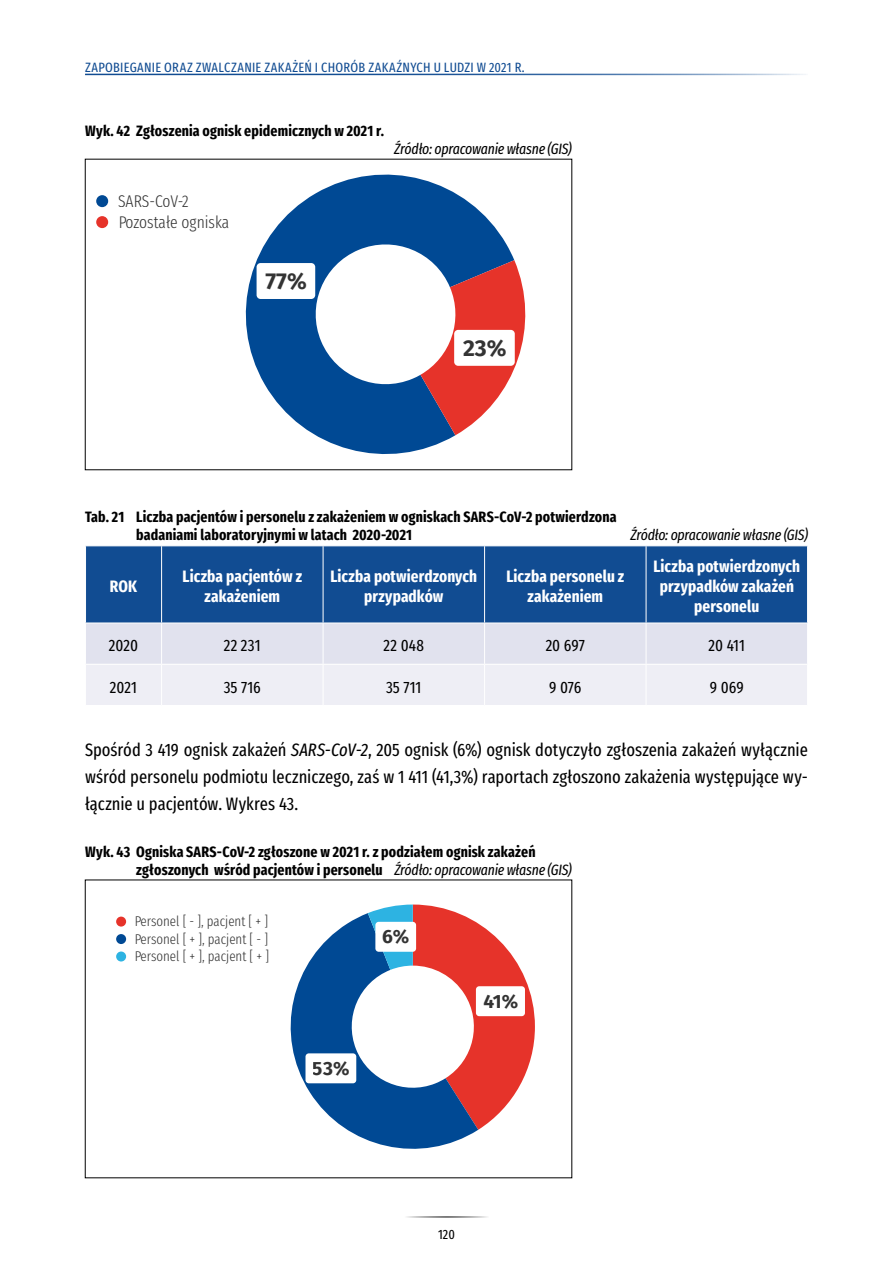
<style>
.page{position:relative;width:893px;height:1263px;background:#fff}
.page>*{position:absolute;margin:0;border:0;box-sizing:border-box;transform-origin:0 0}
.t1{font:700 29.85px "Fira Sans Compressed";color:#000}
.t2{font:700 22.95px "Fira Sans";color:#333}
.t3{font:700 19.05px "Fira Sans";color:#333}
.t4{font:18px/27px "Fira Sans Compressed";color:#000;text-align:justify}
.t5{font:300 16.95px/21px "Fira Sans Compressed";color:#333}
.t6{font:700 16.5px/19.8px "Fira Sans Compressed";letter-spacing:.005em;color:#fff;text-align:center}
.t7{font:16.5px "Fira Sans Compressed";color:#000}
.t8{font:700 15px/18px "Fira Sans Compressed";letter-spacing:.01em;color:#000}
.t9{font:italic 15px "Fira Sans Compressed";letter-spacing:-.02em;color:#000}
.t10{font:300 14.1px/17.4px "Fira Sans Compressed";color:#333;text-align:justify}
.t11{font:13.5px "Fira Sans Compressed";letter-spacing:.02em;color:#114c92}
.t12{font:13.5px "Fira Sans Compressed";color:#000}
.s1{font-style:italic}
.s2{font-weight:400;font-style:italic}
</style>
<div class="page">
<hr style="left:85px;top:74px;width:723px;height:1px;background:#114c92">
<hr style="left:404px;top:1216px;width:85px;height:1px;background:#000">
<svg style="left:226px;top:159px;width:288px;height:311px"></svg>
<svg style="left:420px;top:260px;width:106px;height:175px"></svg>
<div style="left:257px;top:263px;width:58px;height:36px;background:#fff;border-radius:4px"></div>
<div style="left:454px;top:330px;width:61px;height:36px;background:#fff;border-radius:4px"></div>
<div style="left:96px;top:195px;width:12px;height:12px;background:#004994;border-radius:50%"></div>
<div style="left:96px;top:216px;width:12px;height:12px;background:#e6332a;border-radius:50%"></div>
<svg style="left:290px;top:913px;width:188px;height:236px;fill:#004994"></svg>
<svg style="left:368px;top:904px;width:167px;height:226px"></svg>
<div style="left:476px;top:986px;width:49px;height:30px;background:#fff;border-radius:3px"></div>
<div style="left:305px;top:1053px;width:51px;height:30px;background:#fff;border-radius:3px"></div>
<div style="left:375px;top:922px;width:41px;height:30px;background:#fff;border-radius:3px"></div>
<div style="left:116px;top:916px;width:10px;height:10px;background:#e6332a;border-radius:50%"></div>
<div style="left:116px;top:934px;width:10px;height:10px;background:#004994;border-radius:50%"></div>
<div style="left:116px;top:951px;width:10px;height:10px;background:#2db3e2;border-radius:50%"></div>
<div style="left:86px;top:546px;width:721px;height:77px;background:#114c92"></div>
<svg style="left:86px;top:624px;width:721px;height:81px;background:#e7e8f1"></svg>
<hr style="left:161px;top:546px;width:1px;height:77px;background:#fff">
<hr style="left:323px;top:546px;width:1px;height:77px;background:#fff">
<hr style="left:484px;top:546px;width:1px;height:77px;background:#fff">
<hr style="left:646px;top:546px;width:1px;height:77px;background:#fff">
<hr style="left:161px;top:623px;width:1px;height:41px;background:#fff">
<hr style="left:323px;top:623px;width:1px;height:41px;background:#fff">
<hr style="left:484px;top:623px;width:1px;height:41px;background:#fff">
<hr style="left:646px;top:623px;width:1px;height:41px;background:#fff">
<hr style="left:85px;top:664px;width:77px;height:1px;background:#fff">
<hr style="left:162px;top:664px;width:161px;height:1px;background:#fff">
<hr style="left:161px;top:665px;width:1px;height:40px;background:#fff">
<hr style="left:323px;top:664px;width:162px;height:1px;background:#fff">
<hr style="left:323px;top:665px;width:1px;height:40px;background:#fff">
<hr style="left:485px;top:664px;width:161px;height:1px;background:#fff">
<hr style="left:484px;top:665px;width:1px;height:40px;background:#fff">
<hr style="left:646px;top:664px;width:162px;height:1px;background:#fff">
<hr style="left:646px;top:665px;width:1px;height:40px;background:#fff">
<p class="t11" style="left:85px;top:57px;width:441px">ZAPOBIEGANIE ORAZ ZWALCZANIE ZAKAŻEŃ I CHORÓB ZAKAŹNYCH U LUDZI W 2021 R.</p>
<p class="t8" style="left:85px;top:121px;width:300px">Wyk. 42 Zgłoszenia ognisk epidemicznych w 2021 r.</p>
<p class="t9" style="left:394px;top:137px;width:179px">Źródło: opracowanie własne (GIS)</p>
<p class="t5" style="left:118px;top:190px;width:113px">SARS-CoV-2<br>Pozostałe ogniska</p>
<h2 class="t2" style="left:266px;top:262px;width:43px">77%</h2>
<h2 class="t2" style="left:463px;top:328px;width:45px">23%</h2>
<p class="t8" style="left:136px;top:507px;width:482px;text-indent:-51px">Tab. 21 Liczba pacjentów i personelu z zakażeniem w ogniskach SARS-CoV-2 potwierdzona badaniami laboratoryjnymi w latach 2020-2021</p>
<p class="t9" style="left:630px;top:524px;width:179px">Źródło: opracowanie własne (GIS)</p>
<p class="t6" style="left:110px;top:575px;width:29px">ROK</p>
<p class="t6" style="left:183px;top:565px;width:121px">Liczba pacjentów z zakażeniem</p>
<p class="t6" style="left:330px;top:565px;width:148px">Liczba potwierdzonych przypadków</p>
<p class="t6" style="left:506px;top:565px;width:119px">Liczba personelu z zakażeniem</p>
<p class="t6" style="left:653px;top:556px;width:148px">Liczba potwierdzonych przypadków zakażeń personelu</p>
<p class="t7" style="left:109px;top:633px;width:31px">2020</p>
<p class="t7" style="left:224px;top:633px;width:39px">22 231</p>
<p class="t7" style="left:384px;top:633px;width:42px">22 048</p>
<p class="t7" style="left:546px;top:633px;width:41px">20 697</p>
<p class="t7" style="left:709px;top:633px;width:38px">20 411</p>
<p class="t7" style="left:110px;top:674px;width:29px">2021</p>
<p class="t7" style="left:224px;top:674px;width:39px">35 716</p>
<p class="t7" style="left:386px;top:674px;width:37px">35 711</p>
<p class="t7" style="left:549px;top:674px;width:34px">9 076</p>
<p class="t7" style="left:710px;top:674px;width:35px">9 069</p>
<p class="t4" style="left:85px;top:736px;width:724px">Spośród 3 419 ognisk zakażeń <span class="s1">SARS-CoV-2</span>, 205 ognisk (6%) ognisk dotyczyło zgłoszenia zakażeń wyłącznie wśród personelu podmiotu leczniczego, zaś w 1 411 (41,3%) raportach zgłoszono zakażenia występujące wy&shy;łącznie u pacjentów. Wykres 43.</p>
<h1 class="t1" style="left:48px;top:746px;width:638px">36. Ogniska SARS-CoV-2 zgłoszone w 2021 r. z podziałem</h1>
<p class="t8" style="left:136px;top:841px;width:437px;text-indent:-51px">Wyk. 43 Ogniska SARS-CoV-2 zgłoszone w 2021 r. z podziałem ognisk zakażeń zgłoszonych wśród pacjentów i personelu <span class="s2">Źródło: opracowanie własne (GIS)</span></p>
<p class="t10" style="left:134px;top:912px;width:136px">Personel [ - ], pacjent [ + ] Personel [ + ], pacjent [ - ] Personel [ + ], pacjent [ + ]</p>
<p class="t3" style="left:382px;top:921px;width:29px">6%</p>
<p class="t3" style="left:313px;top:1052px;width:38px">53%</p>
<p class="t3" style="left:483px;top:985px;width:36px">41%</p>
<p class="t12" style="left:438px;top:1224px;width:18px">120</p>
</div>
